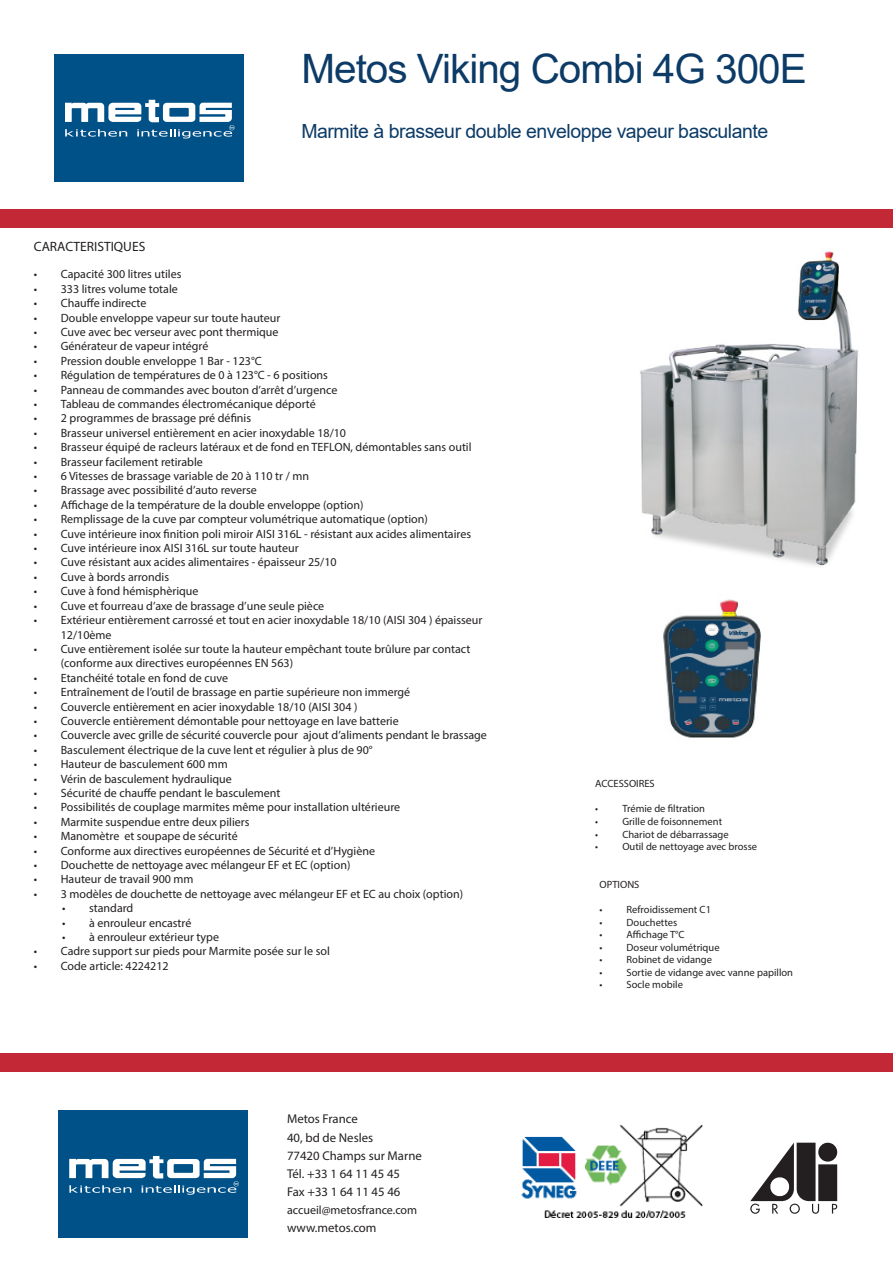
<style>
.page{position:relative;width:893px;height:1263px;background:#fff}
.page>*{position:absolute;margin:0;border:0;box-sizing:border-box;transform-origin:0 0}
.t1{font:40.5px "Arial";letter-spacing:-.025em;color:#0c3b67}
.t2{font:19.5px "Arial";letter-spacing:-.025em;color:#0c3b67}
.subtitle{font:13.5px "Myriad Pro";color:#231f20}
.t3{font:12.75px "Myriad Pro";color:#231f20}
.t4{font:12px/14.4px "Myriad Pro";color:#231f20}
.subtitle-2{font:10.5px "Myriad Pro";color:#231f20}
</style>
<div class="page">
<div style="left:54px;top:54px;width:189px;height:128px;background:#005187"></div>
<svg style="left:65px;top:100px;width:170px;height:38px"></svg>
<div style="left:0;top:209px;width:893px;height:19px;background:#c32836"></div>
<div style="left:0;top:1053px;width:893px;height:18px;background:#c32836"></div>
<div style="left:818px;top:1143px;width:19px;height:18px;background:#231f20;border-radius:50%"></div>
<div style="left:818px;top:1164px;width:19px;height:37px;background:#231f20"></div>
<svg style="left:750px;top:1143px;width:69px;height:71px"></svg>
<svg style="left:832px;top:1204px;width:5px;height:9px"></svg>
<div style="left:58px;top:1110px;width:190px;height:128px;background:#005187"></div>
<svg style="left:69px;top:1156px;width:170px;height:39px"></svg>
<img style="left:521px;top:1125px;width:181px;height:92px">
<img style="left:663px;top:599px;width:98px;height:139px">
<img style="left:640px;top:251px;width:219px;height:315px">
<p class="t1" style="left:301px;top:41px;width:507px">Metos Viking Combi 4G 300E</p>
<p class="t2" style="left:301px;top:117px;width:468px">Marmite à brasseur double enveloppe vapeur basculante</p>
<p class="subtitle" style="left:34px;top:239px;width:113px">CARACTERISTIQUES</p>
<p class="t4" style="left:34px;top:267px;width:149px">• Capacité 300 litres utiles</p>
<p class="t4" style="left:34px;top:281px;width:146px">• 333 litres volume totale</p>
<p class="t4" style="left:34px;top:296px;width:114px">• Chauffe indirecte</p>
<p class="t4" style="left:34px;top:310px;width:248px">• Double enveloppe vapeur sur toute hauteur</p>
<p class="t4" style="left:34px;top:325px;width:246px">• Cuve avec bec verseur avec pont thermique</p>
<p class="t4" style="left:34px;top:339px;width:176px">• Générateur de vapeur intégré</p>
<p class="t4" style="left:34px;top:353px;width:230px">• Pression double enveloppe 1 Bar - 123°C</p>
<p class="t4" style="left:34px;top:368px;width:296px">• Régulation de températures de 0 à 123°C - 6 positions</p>
<p class="t4" style="left:34px;top:382px;width:305px">• Panneau de commandes avec bouton d’arrêt d’urgence</p>
<p class="t4" style="left:34px;top:397px;width:283px">• Tableau de commandes électromécanique déporté</p>
<p class="t4" style="left:34px;top:411px;width:219px">• 2 programmes de brassage pré définis</p>
<p class="t4" style="left:34px;top:425px;width:314px">• Brasseur universel entièrement en acier inoxydable 18/10</p>
<p class="t4" style="left:34px;top:440px;width:439px">• Brasseur équipé de racleurs latéraux et de fond en TEFLON, démontables sans outil</p>
<p class="t4" style="left:34px;top:454px;width:171px">• Brasseur facilement retirable</p>
<p class="t4" style="left:34px;top:469px;width:277px">• 6 Vitesses de brassage variable de 20 à 110 tr / mn</p>
<p class="t4" style="left:34px;top:483px;width:225px">• Brassage avec possibilité d’auto reverse</p>
<p class="t4" style="left:34px;top:497px;width:331px">• Affichage de la température de la double enveloppe (option)</p>
<p class="t4" style="left:34px;top:512px;width:395px">• Remplissage de la cuve par compteur volumétrique automatique (option)</p>
<p class="t4" style="left:34px;top:526px;width:439px">• Cuve intérieure inox finition poli miroir AISI 316L - résistant aux acides alimentaires</p>
<p class="t4" style="left:34px;top:541px;width:266px">• Cuve intérieure inox AISI 316L sur toute hauteur</p>
<p class="t4" style="left:34px;top:555px;width:304px">• Cuve résistant aux acides alimentaires - épaisseur 25/10</p>
<p class="t4" style="left:34px;top:569px;width:137px">• Cuve à bords arrondis</p>
<p class="t4" style="left:34px;top:584px;width:166px">• Cuve à fond hémisphèrique</p>
<p class="t4" style="left:34px;top:598px;width:292px">• Cuve et fourreau d’axe de brassage d’une seule pièce</p>
<p class="t4" style="left:61px;top:613px;width:423px;text-indent:-27px">• Extérieur entièrement carrossé et tout en acier inoxydable 18/10 (AISI 304 ) épaisseur<br>12/10ème</p>
<p class="t4" style="left:61px;top:641px;width:411px;text-indent:-27px">• Cuve entièrement isolée sur toute la hauteur empêchant toute brûlure par contact (conforme aux directives européennes EN 563)</p>
<p class="t4" style="left:34px;top:670px;width:196px">• Etanchéité totale en fond de cuve</p>
<p class="t4" style="left:34px;top:685px;width:378px">• Entraînement de l’outil de brassage en partie supérieure non immergé</p>
<p class="t4" style="left:34px;top:699px;width:325px">• Couvercle entièrement en acier inoxydable 18/10 (AISI 304 )</p>
<p class="t4" style="left:34px;top:713px;width:366px">• Couvercle entièrement démontable pour nettoyage en lave batterie</p>
<p class="t4" style="left:34px;top:728px;width:455px">• Couvercle avec grille de sécurité couvercle pour ajout d’aliments pendant le brassage</p>
<p class="t4" style="left:34px;top:742px;width:340px">• Basculement électrique de la cuve lent et régulier à plus de 90°</p>
<p class="t4" style="left:34px;top:757px;width:195px">• Hauteur de basculement 600 mm</p>
<p class="t4" style="left:34px;top:771px;width:200px">• Vérin de basculement hydraulique</p>
<p class="t4" style="left:34px;top:785px;width:248px">• Sécurité de chauffe pendant le basculement</p>
<p class="t4" style="left:34px;top:800px;width:368px">• Possibilités de couplage marmites même pour installation ultérieure</p>
<p class="t4" style="left:34px;top:814px;width:217px">• Marmite suspendue entre deux piliers</p>
<p class="t4" style="left:34px;top:829px;width:205px">• Manomètre et soupape de sécurité</p>
<p class="t4" style="left:34px;top:843px;width:343px">• Conforme aux directives européennes de Sécurité et d’Hygiène</p>
<p class="t4" style="left:34px;top:857px;width:318px">• Douchette de nettoyage avec mélangeur EF et EC (option)</p>
<p class="t4" style="left:34px;top:872px;width:161px">• Hauteur de travail 900 mm</p>
<p class="t4" style="left:34px;top:886px;width:431px">• 3 modèles de douchette de nettoyage avec mélangeur EF et EC au choix (option)</p>
<p class="t4" style="left:62px;top:901px;width:73px">• standard</p>
<p class="t4" style="left:62px;top:915px;width:131px">• à enrouleur encastré</p>
<p class="t4" style="left:62px;top:929px;width:158px">• à enrouleur extérieur type</p>
<p class="t4" style="left:34px;top:944px;width:298px">• Cadre support sur pieds pour Marmite posée sur le sol</p>
<p class="t4" style="left:34px;top:958px;width:136px">• Code article: 4224212</p>
<p class="t3" style="left:287px;top:1110px;width:72px">Metos France</p>
<p class="t3" style="left:287px;top:1129px;width:88px">40, bd de Nesles</p>
<p class="t3" style="left:287px;top:1147px;width:136px">77420 Champs sur Marne</p>
<p class="t3" style="left:287px;top:1165px;width:115px">Tél. +33 1 64 11 45 45</p>
<p class="t3" style="left:287px;top:1183px;width:115px">Fax +33 1 64 11 45 46</p>
<p class="t4" style="left:287px;top:1202px;width:132px">accueil@metosfrance.com</p>
<p class="t3" style="left:287px;top:1219px;width:91px">www.metos.com</p>
<p class="subtitle-2" style="left:595px;top:777px;width:61px">ACCESSOIRES</p>
<p class="subtitle-2" style="left:595px;top:802px;width:111px">• Trémie de filtration</p>
<p class="subtitle-2" style="left:595px;top:815px;width:128px">• Grille de foisonnement</p>
<p class="subtitle-2" style="left:595px;top:827px;width:135px">• Chariot de débarrassage</p>
<p class="subtitle-2" style="left:595px;top:840px;width:163px">• Outil de nettoyage avec brosse</p>
<p class="subtitle-2" style="left:600px;top:878px;width:41px">OPTIONS</p>
<p class="subtitle-2" style="left:600px;top:903px;width:113px">• Refroidissement C1</p>
<p class="subtitle-2" style="left:600px;top:916px;width:79px">• Douchettes</p>
<p class="subtitle-2" style="left:600px;top:928px;width:87px">• Affichage T°C</p>
<p class="subtitle-2" style="left:600px;top:940px;width:122px">• Doseur volumétrique</p>
<p class="subtitle-2" style="left:600px;top:953px;width:114px">• Robinet de vidange</p>
<p class="subtitle-2" style="left:600px;top:966px;width:195px">• Sortie de vidange avec vanne papillon</p>
<p class="subtitle-2" style="left:600px;top:978px;width:85px">• Socle mobile</p>
</div>
